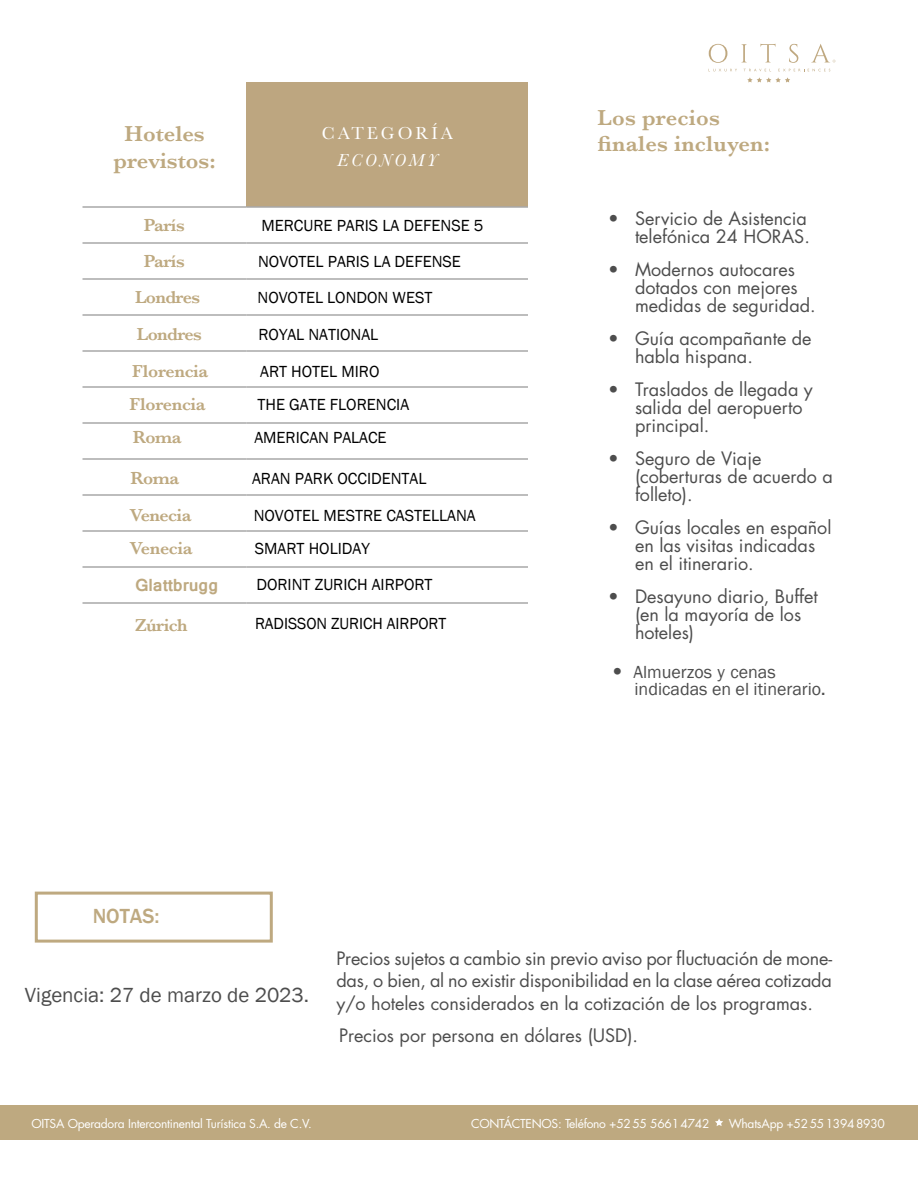
<style>
.page{position:relative;width:918px;height:1188px;background:#fff}
.page>*{position:absolute;margin:0;border:0;box-sizing:border-box;transform-origin:0 0}
.t1{font:600 22.5px/27px "Baskerville";letter-spacing:.01em;color:#bea980;text-align:center}
.t2{font:21px "Franklin Gothic";color:#4d4d4d}
.t3{font:500 21px "Franklin Gothic";color:#bea980}
.t4{font:18px/18px "Futura Std";color:#4d4d4d}
.t5{font:600 18px "Baskerville";letter-spacing:-.02em;color:#bea980}
.t6{font:18px/17.1px "Franklin Gothic";color:#4d4d4d}
.t7{font:18px "Baskerville";letter-spacing:.16em;color:#fff}
.t8{font:italic 18px "Baskerville";letter-spacing:.16em;color:#fff}
.t9{font:600 18px "Baskerville";letter-spacing:-.04em;color:#bea980}
.t10{font:16.5px "Franklin Gothic";color:#000}
.t11{font:700 16.5px "Kartika";color:#bea980}
.t12{font:12px "Futura Std";letter-spacing:-.02em;color:#fff}
.s1{font-family:"Futura Std"}
.s2{font-weight:500}
</style>
<div class="page">
<svg style="left:747px;top:77px;width:43px;height:5px"></svg>
<svg style="left:708px;top:69px;width:29px;height:2px"></svg>
<svg style="left:744px;top:69px;width:26px;height:2px"></svg>
<svg style="left:778px;top:69px;width:52px;height:2px"></svg>
<svg style="left:709px;top:44px;width:18px;height:19px"></svg>
<svg style="left:741px;top:44px;width:6px;height:18px"></svg>
<svg style="left:760px;top:44px;width:16px;height:18px"></svg>
<svg style="left:789px;top:44px;width:9px;height:19px"></svg>
<svg style="left:811px;top:44px;width:25px;height:19px"></svg>
<div style="left:0;top:1106px;width:918px;height:34px;background:#bea980"></div>
<svg style="left:715px;top:1118px;width:8px;height:8px"></svg>
<div style="left:247px;top:82px;width:281px;height:125px;background:#bda680"></div>
<hr style="left:82px;top:206px;width:165px;height:2px;background:#a8a8a8">
<hr style="left:247px;top:206px;width:281px;height:2px;background:#a8a8a8">
<hr style="left:82px;top:242px;width:165px;height:2px;background:#a8a8a8">
<hr style="left:247px;top:242px;width:281px;height:2px;background:#a8a8a8">
<hr style="left:82px;top:278px;width:165px;height:2px;background:#a8a8a8">
<hr style="left:247px;top:278px;width:281px;height:2px;background:#a8a8a8">
<hr style="left:82px;top:314px;width:165px;height:2px;background:#a8a8a8">
<hr style="left:247px;top:314px;width:281px;height:2px;background:#a8a8a8">
<hr style="left:82px;top:350px;width:165px;height:2px;background:#a8a8a8">
<hr style="left:247px;top:350px;width:281px;height:2px;background:#a8a8a8">
<hr style="left:82px;top:386px;width:165px;height:2px;background:#a8a8a8">
<hr style="left:247px;top:386px;width:281px;height:2px;background:#a8a8a8">
<hr style="left:82px;top:422px;width:165px;height:2px;background:#a8a8a8">
<hr style="left:247px;top:422px;width:281px;height:2px;background:#a8a8a8">
<hr style="left:82px;top:458px;width:165px;height:2px;background:#a8a8a8">
<hr style="left:247px;top:458px;width:281px;height:2px;background:#a8a8a8">
<hr style="left:82px;top:494px;width:165px;height:2px;background:#a8a8a8">
<hr style="left:247px;top:494px;width:281px;height:2px;background:#a8a8a8">
<hr style="left:82px;top:530px;width:165px;height:2px;background:#a8a8a8">
<hr style="left:247px;top:530px;width:281px;height:2px;background:#a8a8a8">
<hr style="left:82px;top:566px;width:165px;height:2px;background:#a8a8a8">
<hr style="left:247px;top:566px;width:281px;height:2px;background:#a8a8a8">
<hr style="left:82px;top:602px;width:165px;height:2px;background:#a8a8a8">
<hr style="left:247px;top:602px;width:281px;height:2px;background:#a8a8a8">
<div style="left:35px;top:892px;width:238px;height:51px;border:3px solid #bea980"></div>
<p class="t1" style="left:113px;top:120px;width:104px">Hoteles previstos:</p>
<p class="t7" style="left:322px;top:122px;width:133px">CATEGORÍA</p>
<p class="t8" style="left:337px;top:149px;width:102px">ECONOMY</p>
<p class="t5" style="left:144px;top:213px;width:43px">París</p>
<p class="t10" style="left:261px;top:216px;width:224px">MERCURE PARIS LA DEFENSE 5</p>
<p class="t5" style="left:144px;top:249px;width:43px">París</p>
<p class="t10" style="left:258px;top:252px;width:204px">NOVOTEL PARIS LA DEFENSE</p>
<p class="t9" style="left:135px;top:285px;width:66px">Londres</p>
<p class="t10" style="left:258px;top:288px;width:176px">NOVOTEL LONDON WEST</p>
<p class="t5" style="left:137px;top:321px;width:66px">Londres</p>
<p class="t10" style="left:259px;top:325px;width:121px">ROYAL NATIONAL</p>
<p class="t5" style="left:132px;top:358px;width:77px">Florencia</p>
<p class="t10" style="left:260px;top:362px;width:121px">ART HOTEL MIRO</p>
<p class="t5" style="left:130px;top:392px;width:77px">Florencia</p>
<p class="t10" style="left:257px;top:395px;width:153px">THE GATE FLORENCIA</p>
<p class="t5" style="left:133px;top:425px;width:50px">Roma</p>
<p class="t10" style="left:254px;top:428px;width:134px">AMERICAN PALACE</p>
<p class="t5" style="left:130px;top:465px;width:50px">Roma</p>
<p class="t10" style="left:252px;top:469px;width:176px">ARAN PARK OCCIDENTAL</p>
<p class="t5" style="left:130px;top:502px;width:63px">Venecia</p>
<p class="t10" style="left:254px;top:506px;width:224px">NOVOTEL MESTRE CASTELLANA</p>
<p class="t5" style="left:130px;top:535px;width:64px">Venecia</p>
<p class="t10" style="left:255px;top:539px;width:116px">SMART HOLIDAY</p>
<p class="t11" style="left:135px;top:575px;width:85px">Glattbrugg</p>
<p class="t10" style="left:257px;top:575px;width:178px">DORINT ZURICH AIRPORT</p>
<p class="t5" style="left:135px;top:612px;width:54px">Zúrich</p>
<p class="t10" style="left:255px;top:614px;width:193px">RADISSON ZURICH AIRPORT</p>
<p class="t3" style="left:93px;top:904px;width:68px">NOTAS:</p>
<p class="t1" style="left:597px;top:105px;width:174px;line-height:25.8px;text-align:left">Los precios finales incluyen:</p>
<p class="t4" style="left:608px;top:210px;width:203px;text-align:right">• Servicio de Asistencia telefónica 24 HORAS.</p>
<p class="t4" style="left:635px;top:261px;width:182px;text-indent:-27px">• Modernos autocares dotados con mejores medidas de seguridad.</p>
<p class="t4" style="left:635px;top:330px;width:178px;text-indent:-27px">• Guía acompañante de habla hispana.</p>
<p class="t4" style="left:635px;top:381px;width:179px;text-indent:-27px">• Traslados de llegada y salida del aeropuerto principal.</p>
<p class="t4" style="left:635px;top:450px;width:199px;text-indent:-27px">• Seguro de Viaje (coberturas de acuerdo a folleto).</p>
<p class="t4" style="left:635px;top:519px;width:198px;text-indent:-27px">• Guías locales en español en las visitas indicadas en el itinerario.</p>
<p class="t4" style="left:635px;top:588px;width:184px;text-indent:-27px">• Desayuno diario, Buffet (en la mayoría de los hoteles)</p>
<p class="t6" style="left:635px;top:663px;width:193px;text-indent:-22px"><span class="s1">•</span> Almuerzos y cenas indicadas en el itinerario<span class="s2">.</span></p>
<p class="t2" style="left:25px;top:983px;width:286px">Vigencia: 27 de marzo de 2023.</p>
<p class="t4" style="left:336px;top:947px;width:497px;line-height:22.5px;text-align:justify">Precios sujetos a cambio sin previo aviso por fluctuación de mone&shy;das, o bien, al no existir disponibilidad en la clase aérea cotizada y/o hoteles considerados en la cotización de los programas.</p>
<p class="t4" style="left:339px;top:1026px;width:301px">Precios por persona en dólares (USD).</p>
<p class="t12" style="left:32px;top:1116px;width:282px">OITSA Operadora Intercontinental Turística S.A. de C.V.</p>
<p class="t12" style="left:471px;top:1116px;width:240px">CONTÁCTENOS: Teléfono +5255 56614742</p>
<p class="t12" style="left:729px;top:1116px;width:158px">WhatsApp +525513948930</p>
</div>
